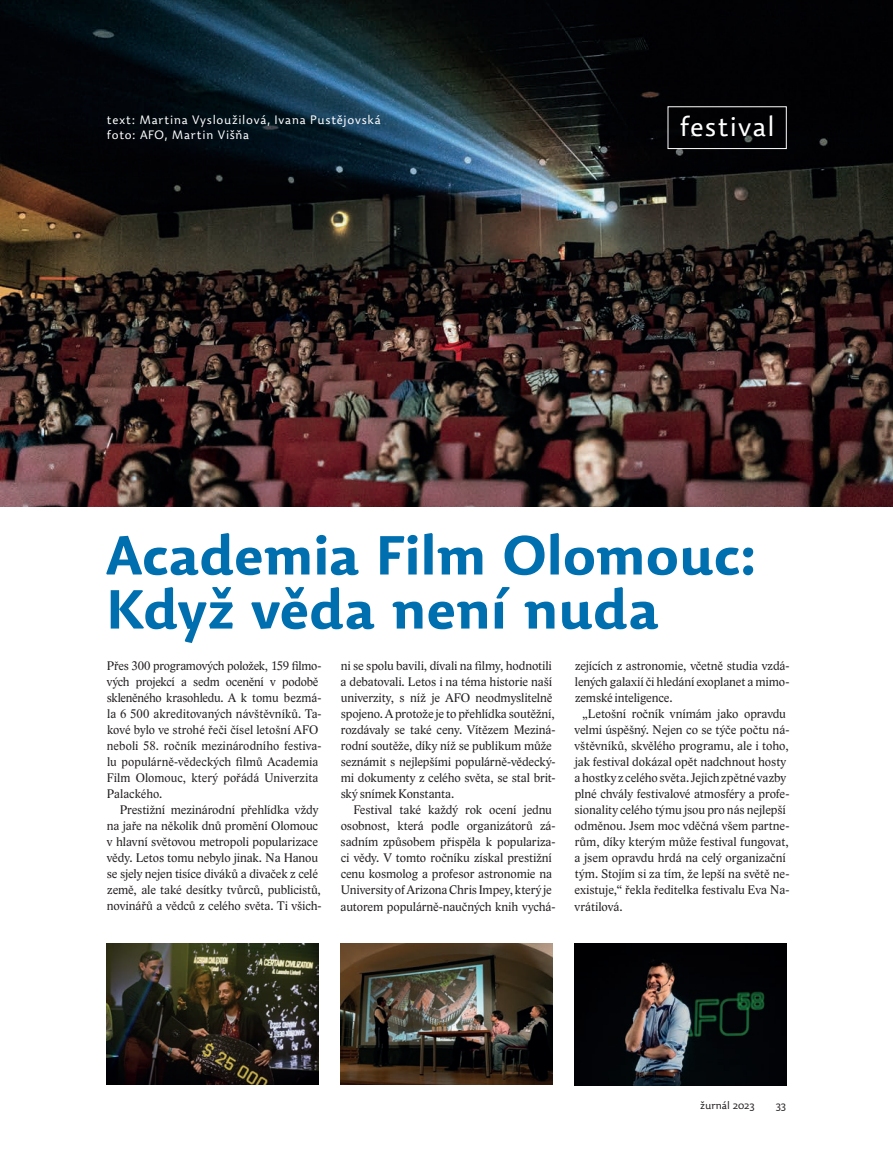
<style>
.page{position:relative;width:893px;height:1149px;background:#fff}
.page>*{position:absolute;margin:0;border:0;box-sizing:border-box;transform-origin:0 0}
.t1{font:700 54px/54px "Dederon SDOT";letter-spacing:-.015em;color:#006faf}
.t2{font:300 27px "Dederon SLOT";letter-spacing:.045em;color:#fff}
.t3{font:12.75px/16px "Lido ST";letter-spacing:-.005em;color:#231f20}
.t4{font:300 12px/15px "Dederon SLOT";letter-spacing:.06em;color:#fff}
.t5{font:300 10.5px "Dederon SLOT";color:#231f20}
</style>
<div class="page">
<img style="left:0;top:0;width:893px;height:506px">
<div style="left:668px;top:106px;width:119px;height:43px;border:1px solid #fff"></div>
<img style="left:106px;top:943px;width:213px;height:141px">
<img style="left:574px;top:943px;width:213px;height:141px">
<img style="left:340px;top:943px;width:213px;height:141px">
<p class="t4" style="left:107px;top:112px;width:275px">text: Martina Vysloužilová, Ivana Pustějovská foto: AFO, Martin Višňa</p>
<h2 class="t2" style="left:680px;top:110px;width:96px">festival</h2>
<h1 class="t1" style="left:106px;top:528px;width:653px">Academia Film Olomouc:<br>Když věda není nuda</h1>
<p class="t3" style="left:107px;top:657px;width:216px">Přes 300 programových položek, 159 filmo&shy;vých projekcí a sedm ocenění v podobě skleněného krasohledu. A k tomu bezmá&shy;la 6 500 akreditovaných návštěvníků. Ta&shy;kové bylo ve strohé řeči čísel letošní AFO neboli 58. ročník mezinárodního festiva&shy;lu populárně-vědeckých filmů Academia Film Olomouc, který pořádá Univerzita Palackého.</p>
<p class="t3" style="left:107px;top:801px;width:216px;text-indent:13px">Prestižní mezinárodní přehlídka vždy na jaře na několik dnů promění Olomouc v hlavní světovou metropoli popularizace vědy. Letos tomu nebylo jinak. Na Hanou se sjely nejen tisíce diváků a divaček z celé země, ale také desítky tvůrců, publicistů, novinářů a vědců z celého světa. Ti všich-</p>
<p class="t3" style="left:575px;top:657px;width:216px">zejících z astronomie, včetně studia vzdá-</p>
<p class="t3" style="left:575px;top:673px;width:216px">lených galaxií či hledání exoplanet a mimo-</p>
<p class="t3" style="left:575px;top:689px;width:99px">zemské inteligence.</p>
<p class="t3" style="left:582px;top:705px;width:205px">„Letošní ročník vnímám jako opravdu</p>
<p class="t3" style="left:575px;top:721px;width:216px">velmi úspěšný. Nejen co se týče počtu ná-</p>
<p class="t3" style="left:575px;top:737px;width:216px">vštěvníků, skvělého programu, ale i toho,</p>
<p class="t3" style="left:575px;top:753px;width:213px">jak festival dokázal opět nadchnout hosty</p>
<p class="t3" style="left:574px;top:769px;width:213px">a hostky z celého světa. Jejich zpětné vazby</p>
<p class="t3" style="left:575px;top:785px;width:216px">plné chvály festivalové atmosféry a profe-</p>
<p class="t3" style="left:574px;top:801px;width:213px">sionality celého týmu jsou pro nás nejlepší</p>
<p class="t3" style="left:575px;top:817px;width:216px">odměnou. Jsem moc vděčná všem partne-</p>
<p class="t3" style="left:575px;top:833px;width:216px">rům, díky kterým může festival fungovat,</p>
<p class="t3" style="left:574px;top:849px;width:213px">a jsem opravdu hrdá na celý organizační</p>
<p class="t3" style="left:575px;top:865px;width:216px">tým. Stojím si za tím, že lepší na světě ne-</p>
<p class="t3" style="left:575px;top:882px;width:216px">existuje,“ řekla ředitelka festivalu Eva Na-</p>
<p class="t3" style="left:575px;top:898px;width:49px">vrátilová.</p>
<p class="t3" style="left:341px;top:657px;width:216px">ni se spolu bavili, dívali na filmy, hodnotili a debatovali. Letos i na téma historie naší univerzity, s níž je AFO neodmyslitelně spojeno. A protože je to přehlídka soutěžní, rozdávaly se také ceny. Vítězem Meziná&shy;rodní soutěže, díky níž se publikum může seznámit s nejlepšími populárně-vědecký&shy;mi dokumenty z celého světa, se stal brit&shy;ský snímek Konstanta.</p>
<p class="t3" style="left:341px;top:801px;width:216px;text-indent:13px">Festival také každý rok ocení jednu osobnost, která podle organizátorů zá&shy;sadním způsobem přispěla k populariza&shy;ci vědy. V tomto ročníku získal prestižní cenu kosmolog a profesor astronomie na University of Arizona Chris Impey, který je autorem populárně-naučných knih vychá-</p>
<p class="t5" style="left:700px;top:1098px;width:56px">žurnál 2023</p>
<p class="t5" style="left:776px;top:1098px;width:12px">33</p>
</div>
